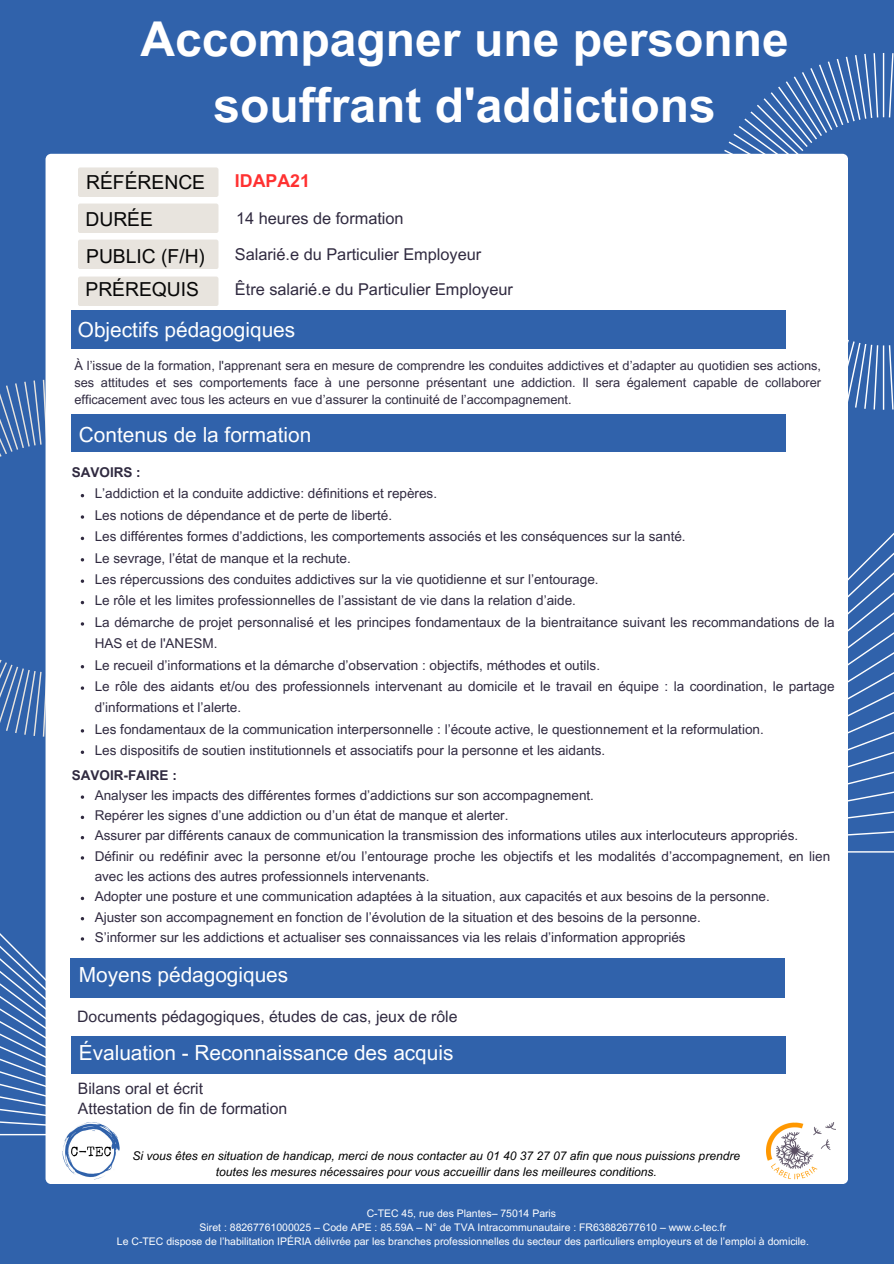
<style>
.page{position:relative;width:894px;height:1264px;background:#fff}
.page>*{position:absolute;margin:0;border:0;box-sizing:border-box;transform-origin:0 0}
.t1{font:700 48px/65.2px "Arial MT Pro";color:#fff;text-align:center}
.t2{font:20.85px "Arial MT Pro";color:#fff}
.t3{font:19.35px "Arial MT Pro";color:#070707}
.t4{font:700 17.85px "Arial MT Pro";color:#ff3131}
.t5{font:16.35px "Arial MT Pro";color:#302a40}
.t6{font:15.75px "Arial MT Pro";color:#302a40}
.t7{font:13.5px/21.3px "Arial MT Pro";color:#302a40}
.t8{font:700 13.5px "Arial MT Pro";color:#302a40}
.t9{font:12.75px/17px "Arial MT Pro";color:#302a40;text-align:justify}
.t10{font:italic 12px/16px "Arial MT Pro";color:#000;text-align:center}
.t11{font:10.5px "Arial MT Pro";color:#fff}
</style>
<div class="page">
<div style="left:0;top:0;width:893px;height:1263px;background:#3062ab"></div>
<svg style="left:847px;top:496px;width:46px;height:356px"></svg>
<svg style="left:0;top:778px;width:46px;height:357px"></svg>
<svg style="left:0;top:379px;width:46px;height:357px"></svg>
<svg style="left:705px;top:53px;width:188px;height:357px"></svg>
<div style="left:46px;top:154px;width:801px;height:1030px;background:#fff"></div>
<div style="left:71px;top:414px;width:715px;height:38px;background:#3062ab"></div>
<div style="left:78px;top:167px;width:140px;height:30px;background:#e8e4de;border-radius:2px"></div>
<div style="left:78px;top:203px;width:140px;height:30px;background:#e8e4de;border-radius:2px"></div>
<div style="left:78px;top:239px;width:140px;height:30px;background:#e8e4de;border-radius:2px"></div>
<img style="left:56px;top:1119px;width:87px;height:64px">
<img style="left:766px;top:1122px;width:68px;height:61px">
<div style="left:78px;top:276px;width:140px;height:30px;background:#e8e4de;border-radius:2px"></div>
<div style="left:71px;top:310px;width:715px;height:38px;background:#3062ab"></div>
<div style="left:70px;top:958px;width:715px;height:40px;background:#3062ab"></div>
<div style="left:71px;top:1036px;width:715px;height:37px;background:#3062ab"></div>
<svg style="left:81px;top:536px;width:3px;height:4px"></svg>
<svg style="left:81px;top:579px;width:3px;height:4px"></svg>
<svg style="left:81px;top:750px;width:3px;height:4px"></svg>
<svg style="left:81px;top:815px;width:3px;height:4px"></svg>
<svg style="left:81px;top:896px;width:3px;height:4px"></svg>
<p class="t1" style="left:140px;top:13px;width:649px">Accompagner une personne souffrant d'addictions</p>
<p class="t3" style="left:86px;top:175px;width:120px">RÉFÉRENCE</p>
<p class="t3" style="left:85px;top:212px;width:69px">DURÉE</p>
<p class="t3" style="left:86px;top:249px;width:120px">PUBLIC (F/H)</p>
<p class="t4" style="left:235px;top:174px;width:77px">IDAPA21</p>
<p class="t5" style="left:236px;top:212px;width:169px">14 heures de formation</p>
<p class="t5" style="left:235px;top:248px;width:248px">Salarié.e du Particulier Employeur</p>
<p class="t3" style="left:85px;top:282px;width:115px">PRÉREQUIS</p>
<p class="t2" style="left:78px;top:321px;width:219px">Objectifs pédagogiques</p>
<p class="t9" style="left:74px;top:358px;width:748px">À l’issue de la formation, l'apprenant sera en mesure de comprendre les conduites addictives et d’adapter au quotidien ses actions, ses attitudes et ses comportements face à une personne présentant une addiction. Il sera également capable de collaborer efficacement avec tous les acteurs en vue d’assurer la continuité de l’accompagnement.</p>
<p class="t2" style="left:79px;top:426px;width:234px">Contenus de la formation</p>
<p class="t5" style="left:235px;top:283px;width:279px">Être salarié.e du Particulier Employeur</p>
<p class="t8" style="left:72px;top:467px;width:71px">SAVOIRS :</p>
<p class="t7" style="left:95px;top:485px;width:344px">L’addiction et la conduite addictive: définitions et repères.</p>
<p class="t7" style="left:95px;top:506px;width:299px">Les notions de dépendance et de perte de liberté.</p>
<p class="t7" style="left:95px;top:527px;width:592px">Les différentes formes d’addictions, les comportements associés et les conséquences sur la santé.</p>
<p class="t7" style="left:95px;top:549px;width:257px">Le sevrage, l’état de manque et la rechute.</p>
<p class="t7" style="left:95px;top:570px;width:505px">Les répercussions des conduites addictives sur la vie quotidienne et sur l’entourage.</p>
<p class="t7" style="left:95px;top:591px;width:482px">Le rôle et les limites professionnelles de l’assistant de vie dans la relation d’aide.</p>
<p class="t7" style="left:95px;top:613px;width:741px">La démarche de projet personnalisé et les principes fondamentaux de la bientraitance suivant les recommandations de la<br>HAS et de l'ANESM.</p>
<p class="t7" style="left:95px;top:656px;width:506px">Le recueil d’informations et la démarche d’observation : objectifs, méthodes et outils.</p>
<p class="t7" style="left:95px;top:677px;width:741px">Le rôle des aidants et/ou des professionnels intervenant au domicile et le travail en équipe : la coordination, le partage d’informations et l’alerte.</p>
<p class="t7" style="left:95px;top:720px;width:670px">Les fondamentaux de la communication interpersonnelle : l’écoute active, le questionnement et la reformulation.</p>
<p class="t7" style="left:95px;top:741px;width:512px">Les dispositifs de soutien institutionnels et associatifs pour la personne et les aidants.</p>
<p class="t8" style="left:72px;top:770px;width:107px">SAVOIR-FAIRE :</p>
<p class="t7" style="left:95px;top:786px;width:500px">Analyser les impacts des différentes formes d’addictions sur son accompagnement.</p>
<p class="t7" style="left:95px;top:806px;width:415px">Repérer les signes d’une addiction ou d’un état de manque et alerter.</p>
<p class="t7" style="left:95px;top:826px;width:705px">Assurer par différents canaux de communication la transmission des informations utiles aux interlocuteurs appropriés.</p>
<p class="t7" style="left:95px;top:847px;width:736px;line-height:20.2px">Définir ou redéfinir avec la personne et/ou l’entourage proche les objectifs et les modalités d’accompagnement, en lien avec les actions des autres professionnels intervenants.</p>
<p class="t7" style="left:95px;top:887px;width:676px">Adopter une posture et une communication adaptées à la situation, aux capacités et aux besoins de la personne.</p>
<p class="t7" style="left:95px;top:907px;width:607px">Ajuster son accompagnement en fonction de l’évolution de la situation et des besoins de la personne.</p>
<p class="t7" style="left:95px;top:928px;width:592px">S’informer sur les addictions et actualiser ses connaissances via les relais d’information appropriés</p>
<p class="t2" style="left:79px;top:966px;width:211px">Moyens pédagogiques</p>
<p class="t6" style="left:77px;top:1010px;width:381px">Documents pédagogiques, études de cas, jeux de rôle</p>
<p class="t2" style="left:79px;top:1044px;width:376px">Évaluation - Reconnaissance des acquis</p>
<p class="t6" style="left:78px;top:1082px;width:127px">Bilans oral et écrit</p>
<p class="t6" style="left:78px;top:1102px;width:211px">Attestation de fin de formation</p>
<p class="t10" style="left:132px;top:1149px;width:609px">Si vous êtes en situation de handicap, merci de nous contacter au 01 40 37 27 07 afin que nous puissions prendre toutes les mesures nécessaires pour vous accueillir dans les meilleures conditions.</p>
<p class="t11" style="left:366px;top:1209px;width:191px">C-TEC 45, rue des Plantes– 75014 Paris</p>
<p class="t11" style="left:199px;top:1223px;width:528px">Siret : 88267761000025 – Code APE : 85.59A – N° de TVA Intracommunautaire : FR63882677610 – www.c-tec.fr</p>
<p class="t11" style="left:117px;top:1236px;width:693px">Le C-TEC dispose de l’habilitation IPÉRIA délivrée par les branches professionnelles du secteur des particuliers employeurs et de l’emploi à domicile.</p>
</div>
